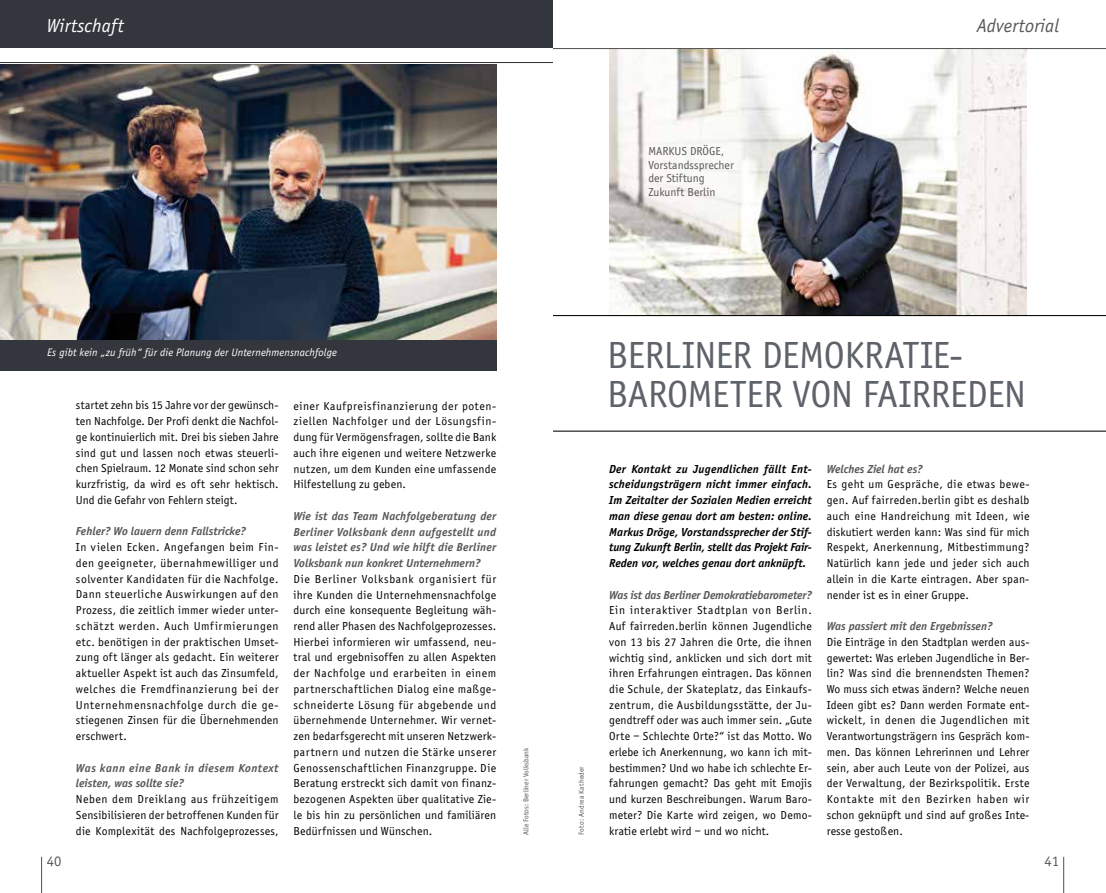
<style>
.page{position:relative;width:1106px;height:893px;background:#fff}
.page>*{position:absolute;margin:0;border:0;box-sizing:border-box;transform-origin:0 0}
.t1{font:39px "Officina Sans EF";letter-spacing:-.02em;color:#5e6269}
.t2{font:italic 19.5px "Officina Sans EF";color:#58585a}
.t3{font:italic 19.5px "Officina Sans EF";color:#fff}
.t4{font:15px "Officina Sans EF";color:#58585a}
.t5{font:12px/15.8px "Officina Sans EF";letter-spacing:.015em;color:#000;text-align:justify}
.t6{font:italic 700 12px/15.8px "Officina Sans EF";color:#58585a;text-align:justify}
.t7{font:italic 700 12px/15.8px "Officina Sans EF";color:#000;text-align:justify}
.t8{font:12px/13.5px "Officina Sans EF";color:#58585a}
.t9{font:italic 700 12px/15.8px "Officina Sans EF";letter-spacing:.04em;color:#58585a}
.t10{font:italic 11.25px "Officina Sans EF";letter-spacing:.01em;color:#fff}
.t11{font:7.5px "Officina Sans EF";color:#58585a}
.t12{font:7.5px "Officina Sans EF";letter-spacing:.02em;color:#58585a}
</style>
<div class="page">
<hr style="left:41px;top:857px;width:1px;height:36px;background:#58585a">
<hr style="left:1063px;top:857px;width:1px;height:36px;background:#58585a">
<div style="left:0;top:0;width:553px;height:47px;background:#33363d"></div>
<img style="left:609px;top:49px;width:417px;height:266px">
<hr style="left:553px;top:48px;width:553px;height:1px;background:#58585a">
<hr style="left:553px;top:431px;width:553px;height:1px;background:#000">
<hr style="left:553px;top:315px;width:553px;height:1px;background:#000">
<img style="left:0;top:64px;width:496px;height:276px">
<hr style="left:0;top:62px;width:553px;height:1px;background:#33363d">
<div style="left:0;top:340px;width:497px;height:31px;background:#33363d"></div>
<h2 class="t3" style="left:47px;top:15px;width:79px">Wirtschaft</h2>
<p class="t8" style="left:648px;top:145px;width:15px">Markus</p>
<p class="t8" style="left:690px;top:145px;width:14px">Dröge</p>
<p class="t8" style="left:648px;top:145px;width:87px;text-indent:72px">,<br>Vorstandssprecher der Stiftung<br>Zukunft Berlin</p>
<h2 class="t2" style="left:977px;top:15px;width:83px">Advertorial</h2>
<p class="t10" style="left:47px;top:346px;width:291px">Es gibt kein „zu früh“ für die Planung der Unternehmensnachfolge</p>
<p class="t5" style="left:76px;top:398px;width:204px">startet zehn bis 15 Jahre vor der gewünsch&shy;ten Nachfolge. Der Profi denkt die Nachfol&shy;ge kontinuierlich mit. Drei bis sieben Jahre sind gut und lassen noch etwas steuerli&shy;chen Spielraum. 12 Monate sind schon sehr kurzfristig, da wird es oft sehr hektisch.<br>Und die Gefahr von Fehlern steigt.</p>
<p class="t6" style="left:76px;top:523px;width:172px">Fehler? Wo lauern denn Fallstricke?</p>
<p class="t5" style="left:76px;top:539px;width:204px">In vielen Ecken. Angefangen beim Fin&shy;den geeigneter, übernahmewilliger und solventer Kandidaten für die Nachfolge.<br>Dann steuerliche Auswirkungen auf den Prozess, die zeitlich immer wieder unter&shy;schätzt werden. Auch Umfirmierungen etc. benötigen in der praktischen Umset&shy;zung oft länger als gedacht. Ein weiterer aktueller Aspekt ist auch das Zinsumfeld, welches die Fremdfinanzierung bei der Unternehmensnachfolge durch die ge&shy;stiegenen Zinsen für die Übernehmenden erschwert.</p>
<p class="t9" style="left:76px;top:760px;width:205px">Was kann eine Bank in diesem Kontext leisten, was sollte sie?</p>
<p class="t5" style="left:76px;top:791px;width:204px">Neben dem Dreiklang aus frühzeitigem Sensibilisieren der betroffenen Kunden für die Komplexität des Nachfolgeprozesses,</p>
<p class="t5" style="left:293px;top:398px;width:204px">einer Kaufpreisfinanzierung der poten&shy;ziellen Nachfolger und der Lösungsfin&shy;dung für Vermögensfragen, sollte die Bank auch ihre eigenen und weitere Netzwerke nutzen, um dem Kunden eine umfassende Hilfestellung zu geben.</p>
<p class="t6" style="left:293px;top:508px;width:205px">Wie ist das Team Nachfolgeberatung der Berliner Volksbank denn aufgestellt und was leistet es? Und wie hilft die Berliner Volksbank nun konkret Unternehmern?</p>
<p class="t5" style="left:293px;top:571px;width:204px">Die Berliner Volksbank organisiert für ihre Kunden die Unternehmensnachfolge durch eine konsequente Begleitung wäh&shy;rend aller Phasen des Nachfolgeprozesses.<br>Hierbei informieren wir umfassend, neu&shy;tral und ergebnisoffen zu allen Aspekten der Nachfolge und erarbeiten in einem partnerschaftlichen Dialog eine maßge&shy;schneiderte Lösung für abgebende und übernehmende Unternehmer. Wir vernet&shy;zen bedarfsgerecht mit unseren Netzwerk&shy;partnern und nutzen die Stärke unserer Genossenschaftlichen Finanzgruppe. Die Beratung erstreckt sich damit von finanz&shy;bezogenen Aspekten über qualitative Zie&shy;le bis hin zu persönlichen und familiären Bedürfnissen und Wünschen.</p>
<p class="t11" style="left:522px;top:835px;width:88px;rotate:-90deg">Alle Fotos: Berliner Volksbank</p>
<p class="t12" style="left:577px;top:835px;width:70px;rotate:-90deg">Foto: Andrea Katheder</p>
<h1 class="t1" style="left:607px;top:333px;width:39px">Berliner</h1>
<h1 class="t1" style="left:761px;top:333px;width:40px">Demokratie</h1>
<h1 class="t1" style="left:949px;top:333px;width:15px">-</h1>
<h1 class="t1" style="left:607px;top:372px;width:21px">barometer</h1>
<h1 class="t1" style="left:792px;top:372px;width:20px">von</h1>
<h1 class="t1" style="left:862px;top:372px;width:106px">FairReden</h1>
<p class="t7" style="left:609px;top:461px;width:205px">Der Kontakt zu Jugendlichen fällt Ent&shy;scheidungsträgern nicht immer einfach.<br>Im Zeitalter der Sozialen Medien erreicht man diese genau dort am besten: online.<br>Markus Dröge, Vorstandssprecher der Stif&shy;tung Zukunft Berlin, stellt das Projekt Fair-Reden vor, welches genau dort anknüpft.</p>
<p class="t6" style="left:609px;top:587px;width:204px">Was ist das Berliner Demokratiebarometer?</p>
<p class="t5" style="left:609px;top:602px;width:204px">Ein interaktiver Stadtplan von Berlin.<br>Auf fairreden.berlin können Jugendliche von 13 bis 27 Jahren die Orte, die ihnen wichtig sind, anklicken und sich dort mit ihren Erfahrungen eintragen. Das können die Schule, der Skateplatz, das Einkaufs&shy;zentrum, die Ausbildungsstätte, der Ju&shy;gendtreff oder was auch immer sein. „Gute Orte – Schlechte Orte?“ ist das Motto. Wo erlebe ich Anerkennung, wo kann ich mit&shy;bestimmen? Und wo habe ich schlechte Er&shy;fahrungen gemacht? Das geht mit Emojis und kurzen Beschreibungen. Warum Baro&shy;meter? Die Karte wird zeigen, wo Demo&shy;kratie erlebt wird – und wo nicht.</p>
<p class="t6" style="left:826px;top:461px;width:97px">Welches Ziel hat es?</p>
<p class="t5" style="left:826px;top:477px;width:204px">Es geht um Gespräche, die etwas bewe&shy;gen. Auf fairreden.berlin gibt es deshalb auch eine Handreichung mit Ideen, wie diskutiert werden kann: Was sind für mich Respekt, Anerkennung, Mitbestimmung?<br>Natürlich kann jede und jeder sich auch allein in die Karte eintragen. Aber span&shy;nender ist es in einer Gruppe.</p>
<p class="t6" style="left:826px;top:618px;width:167px">Was passiert mit den Ergebnissen?</p>
<p class="t5" style="left:826px;top:634px;width:204px">Die Einträge in den Stadtplan werden aus&shy;gewertet: Was erleben Jugendliche in Ber&shy;lin? Was sind die brennendsten Themen?<br>Wo muss sich etwas ändern? Welche neuen Ideen gibt es? Dann werden Formate ent&shy;wickelt, in denen die Jugendlichen mit Verantwortungsträgern ins Gespräch kom&shy;men. Das können Lehrerinnen und Lehrer sein, aber auch Leute von der Polizei, aus der Verwaltung, der Bezirkspolitik. Erste Kontakte mit den Bezirken haben wir schon geknüpft und sind auf großes Inte-</p>
<p class="t5" style="left:826px;top:823px;width:78px">resse gestoßen.</p>
<p class="t4" style="left:47px;top:853px;width:16px">40</p>
<p class="t4" style="left:1044px;top:853px;width:16px">41</p>
</div>
